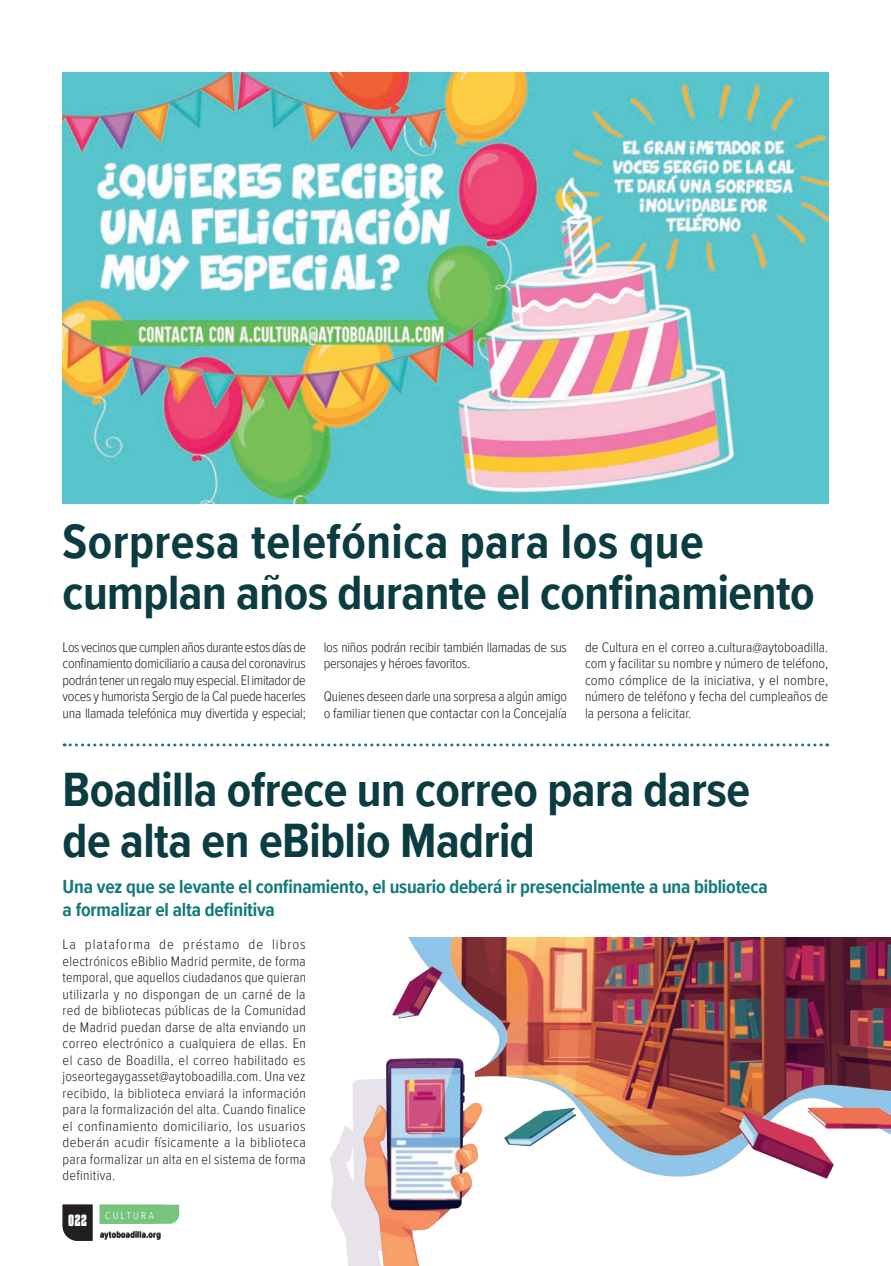
<style>
.page{position:relative;width:891px;height:1266px;background:#fff}
.page>*{position:absolute;margin:0;border:0;box-sizing:border-box;transform-origin:0 0}
.t1{font:700 49.5px/51px "Proxima Nova Cond";letter-spacing:-.01em;color:#0a3c41}
.t2{font:700 49.5px "Proxima Nova Cond";letter-spacing:.01em;color:#0a3c41}
.t3{font:700 19.5px "Proxima Nova Cond";letter-spacing:-.01em;color:#127b7a}
.t4{font:300 14.25px/16.5px "Proxima Nova Cond";letter-spacing:-.01em;color:#231f20;text-align:justify}
.t5{font:700 14.25px "Kenyan Coffee Rg";color:#fff}
.t6{font:300 10.5px "Proxima Nova Cond";letter-spacing:.205em;color:#fff}
.t7{font:700 9px "Proxima Nova Cond";letter-spacing:.02em;color:#231f20}
</style>
<div class="page">
<svg style="left:63px;top:1204px;width:29px;height:36px"></svg>
<div style="left:100px;top:1204px;width:79px;height:19px;background:#76c47d"></div>
<img style="left:63px;top:72px;width:765px;height:431px">
<svg style="left:64px;top:743px;width:763px;height:3px"></svg>
<img style="left:330px;top:937px;width:561px;height:328px">
<p class="t2" style="left:63px;top:505px;width:643px">Sorpresa telefónica para los que</p>
<p class="t1" style="left:63px;top:566px;width:754px">cumplan años durante el confinamiento</p>
<p class="t4" style="left:63px;top:638px;width:245px">Los vecinos que cumplen años durante estos días de confinamiento domiciliario a causa del coronavirus podrán tener un regalo muy especial. El imitador de voces y humorista Sergio de la Cal puede hacerles una llamada telefónica muy divertida y especial;</p>
<p class="t4" style="left:324px;top:638px;width:245px">los niños podrán recibir también llamadas de sus personajes y héroes favoritos.</p>
<p class="t4" style="left:585px;top:638px;width:245px">de Cultura en el correo a.cultura@aytoboadilla. com y facilitar su nombre y número de teléfono, como cómplice de la iniciativa, y el nombre, número de teléfono y fecha del cumpleaños de la persona a felicitar.</p>
<p class="t4" style="left:324px;top:687px;width:245px">Quienes deseen darle una sorpresa a algún amigo o familiar tienen que contactar con la Concejalía</p>
<p class="t1" style="left:63px;top:762px;width:689px">Boadilla ofrece un correo para darse de alta en eBiblio Madrid</p>
<p class="t3" style="left:63px;top:871px;width:707px">Una vez que se levante el confinamiento, el usuario deberá ir presencialmente a una biblioteca</p>
<p class="t3" style="left:63px;top:895px;width:214px">a formalizar el alta definitiva</p>
<p class="t4" style="left:63px;top:935px;width:245px">La plataforma de préstamo de libros electrónicos eBiblio Madrid permite, de forma temporal, que aquellos ciudadanos que quieran utilizarla y no dispongan de un carné de la red de bibliotecas públicas de la Comunidad de Madrid puedan darse de alta enviando un correo electrónico a cualquiera de ellas. En el caso de Boadilla, el correo habilitado es joseortegaygasset@aytoboadilla.com. Una vez recibido, la biblioteca enviará la información para la formalización del alta. Cuando finalice el confinamiento domiciliario, los usuarios deberán acudir físicamente a la biblioteca para formalizar un alta en el sistema de forma definitiva.</p>
<p class="t5" style="left:68px;top:1210px;width:21px">022</p>
<p class="t6" style="left:105px;top:1206px;width:50px">CULTURA</p>
<p class="t7" style="left:100px;top:1228px;width:62px">aytoboadilla.org</p>
</div>
